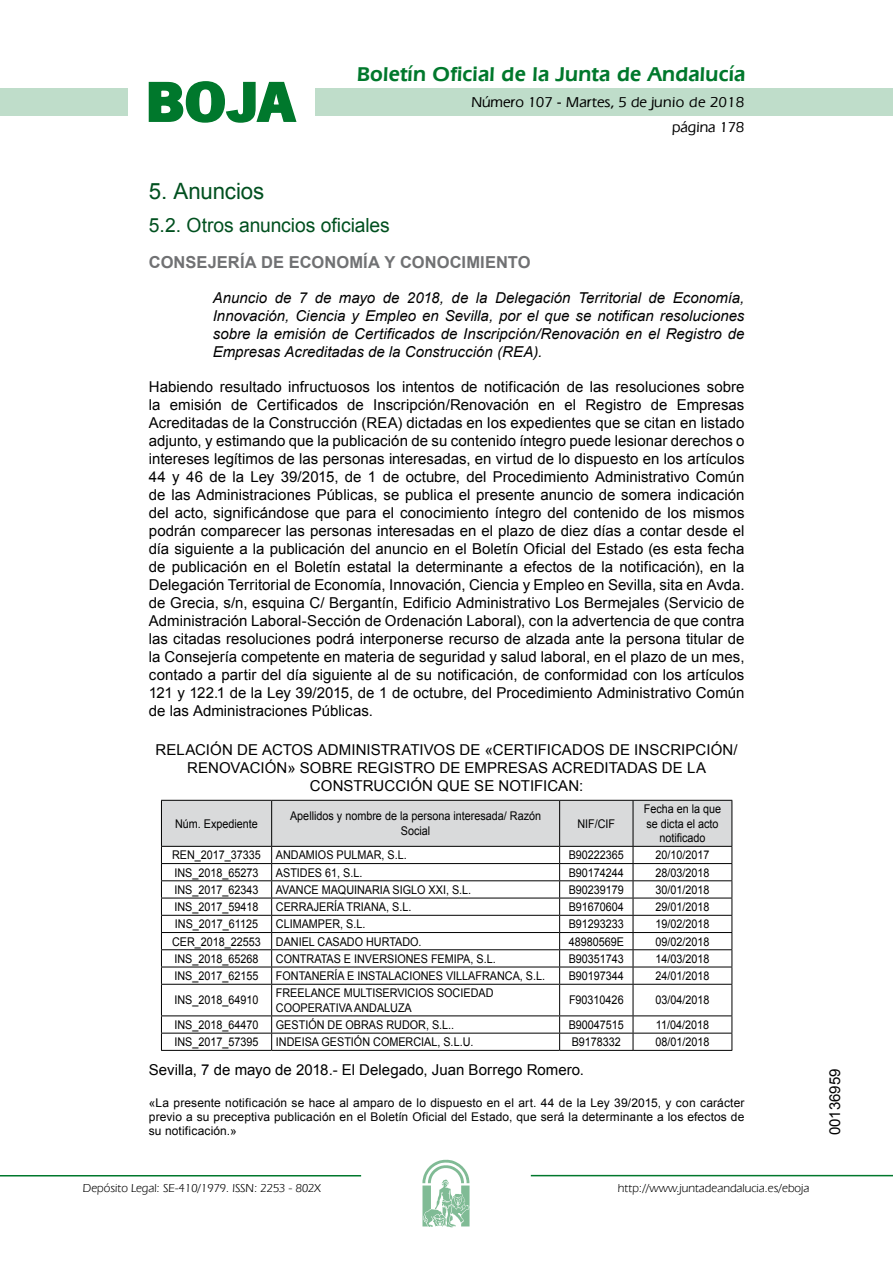
<style>
.page{position:relative;width:893px;height:1263px;background:#fff}
.page>*{position:absolute;margin:0;border:0;box-sizing:border-box;transform-origin:0 0}
.t1{font:700 57.75px "News Got T";color:#00782c;scale:1.14 1}
.t2{font:22.5px "Arial";letter-spacing:-.005em;color:#00501f}
.t3{font:600 21px "Eras IT Cby BT";letter-spacing:.01em;color:#00782c}
.t4{font:19.5px "Arial";letter-spacing:-.005em;color:#00501f}
.t5{font:700 16.5px "Arial";letter-spacing:.005em;color:#707173}
.t6{font:15px/18px "Arial";color:#000;text-align:justify}
.t7{font:italic 15px/18px "Arial";color:#000;text-align:justify}
.t8{font:500 15px/24.5px "Eras IT Cby BT";color:#000;text-align:right}
.t9{font:12px/14.4px "Arial";color:#000;text-align:center;scale:.9 1}
.t10{font:12px/14.2px "Arial";color:#000;text-align:justify}
.t11{font:12px "Eras IT Cby BT";color:#000}
</style>
<div class="page">
<div style="left:315px;top:88px;width:577px;height:28px;background:#bfddca"></div>
<div style="left:0;top:88px;width:128px;height:28px;background:#bfddca"></div>
<hr style="left:0;top:1175px;width:361px;height:2px;background:#00782c">
<svg style="left:422px;top:1159px;width:47px;height:68px"></svg>
<hr style="left:531px;top:1175px;width:361px;height:1px;background:#00782c">
<svg style="left:148px;top:81px;width:149px;height:42px"></svg>
<svg style="left:161px;top:800px;width:571px;height:184px"></svg>
<hr style="left:161px;top:984px;width:111px;height:1px;background:#000">
<hr style="left:161px;top:985px;width:1px;height:31px;background:#000">
<hr style="left:272px;top:984px;width:287px;height:1px;background:#000">
<hr style="left:271px;top:985px;width:1px;height:31px;background:#000">
<hr style="left:559px;top:984px;width:74px;height:1px;background:#000">
<hr style="left:559px;top:985px;width:1px;height:31px;background:#000">
<hr style="left:633px;top:984px;width:99px;height:1px;background:#000">
<hr style="left:632px;top:985px;width:1px;height:31px;background:#000">
<hr style="left:731px;top:985px;width:1px;height:31px;background:#000">
<hr style="left:161px;top:1016px;width:111px;height:1px;background:#000">
<hr style="left:272px;top:1016px;width:287px;height:1px;background:#000">
<hr style="left:559px;top:1016px;width:74px;height:1px;background:#000">
<hr style="left:633px;top:1016px;width:99px;height:1px;background:#000">
<hr style="left:161px;top:1033px;width:111px;height:1px;background:#000">
<svg style="left:161px;top:1016px;width:1px;height:34px"></svg>
<hr style="left:272px;top:1033px;width:287px;height:1px;background:#000">
<svg style="left:271px;top:1016px;width:1px;height:34px"></svg>
<hr style="left:559px;top:1033px;width:74px;height:1px;background:#000">
<svg style="left:559px;top:1016px;width:1px;height:34px"></svg>
<hr style="left:633px;top:1033px;width:99px;height:1px;background:#000">
<svg style="left:632px;top:1016px;width:1px;height:34px"></svg>
<svg style="left:731px;top:1016px;width:1px;height:34px"></svg>
<hr style="left:161px;top:1050px;width:111px;height:1px;background:#000">
<hr style="left:272px;top:1050px;width:287px;height:1px;background:#000">
<hr style="left:559px;top:1050px;width:74px;height:1px;background:#000">
<hr style="left:633px;top:1050px;width:99px;height:1px;background:#000">
<h1 class="t1" style="left:145px;top:68px;width:133px">BOJA</h1>
<h3 class="t3" style="left:357px;top:62px;width:390px">Boletín Oficial de la Junta de Andalucía</h3>
<p class="t8" style="left:471px;top:90px;width:274px">Número 107 - Martes, 5 de junio de 2018 página 178</p>
<h2 class="t2" style="left:149px;top:177px;width:117px">5. Anuncios</h2>
<h3 class="t4" style="left:149px;top:212px;width:242px">5.2. Otros anuncios oficiales</h3>
<p class="t5" style="left:149px;top:251px;width:383px">CONSEJERÍA DE ECONOMÍA Y CONOCIMIENTO</p>
<p class="t7" style="left:213px;top:289px;width:533px">Anuncio de 7 de mayo de 2018, de la Delegación Territorial de Economía, Innovación, Ciencia y Empleo en Sevilla, por el que se notifican resoluciones sobre la emisión de Certificados de Inscripción/Renovación en el Registro de Empresas Acreditadas de la Construcción (REA).</p>
<p class="t6" style="left:149px;top:378px;width:597px">Habiendo resultado infructuosos los intentos de notificación de las resoluciones sobre la emisión de Certificados de Inscripción/Renovación en el Registro de Empresas Acreditadas de la Construcción (REA) dictadas en los expedientes que se citan en listado adjunto, y estimando que la publicación de su contenido íntegro puede lesionar derechos o intereses legítimos de las personas interesadas, en virtud de lo dispuesto en los artículos 44 y 46 de la Ley 39/2015, de 1 de octubre, del Procedimiento Administrativo Común de las Administraciones Públicas, se publica el presente anuncio de somera indicación del acto, significándose que para el conocimiento íntegro del contenido de los mismos podrán comparecer las personas interesadas en el plazo de diez días a contar desde el día siguiente a la publicación del anuncio en el Boletín Oficial del Estado (es esta fecha de publicación en el Boletín estatal la determinante a efectos de la notificación), en la Delegación Territorial de Economía, Innovación, Ciencia y Empleo en Sevilla, sita en Avda. de Grecia, s/n, esquina C/ Bergantín, Edificio Administrativo Los Bermejales (Servicio de Administración Laboral-Sección de Ordenación Laboral), con la advertencia de que contra las citadas resoluciones podrá interponerse recurso de alzada ante la persona titular de la Consejería competente en materia de seguridad y salud laboral, en el plazo de un mes, contado a partir del día siguiente al de su notificación, de conformidad con los artículos 121 y 122.1 de la Ley 39/2015, de 1 de octubre, del Procedimiento Administrativo Común de las Administraciones Públicas.</p>
<p class="t6" style="left:155px;top:741px;width:583px;text-align:center">RELACIÓN DE ACTOS ADMINISTRATIVOS DE «CERTIFICADOS DE INSCRIPCIÓN/<br>RENOVACIÓN» SOBRE REGISTRO DE EMPRESAS ACREDITADAS DE LA<br>CONSTRUCCIÓN QUE SE NOTIFICAN:</p>
<p class="t9" style="left:175px;top:816px;width:94px">Núm. Expediente</p>
<p class="t9" style="left:290px;top:809px;width:280px">Apellidos y nombre de la persona interesada/ Razón<br>Social</p>
<p class="t9" style="left:577px;top:816px;width:43px">NIF/CIF</p>
<p class="t9" style="left:643px;top:802px;width:88px">Fecha en la que se dicta el acto notificado</p>
<p class="t9" style="left:172px;top:848px;width:262px">REN_2017_37335 ANDAMIOS PULMAR, S.L.</p>
<p class="t9" style="left:568px;top:848px;width:63px">B90222365</p>
<p class="t9" style="left:655px;top:848px;width:62px">20/10/2017</p>
<p class="t9" style="left:174px;top:865px;width:95px">INS_2018_65273</p>
<p class="t9" style="left:276px;top:865px;width:98px">ASTIDES 61, S.L.</p>
<p class="t9" style="left:568px;top:865px;width:63px">B90174244</p>
<p class="t9" style="left:655px;top:865px;width:62px">28/03/2018</p>
<p class="t9" style="left:174px;top:883px;width:95px">INS_2017_62343</p>
<p class="t9" style="left:276px;top:883px;width:218px">AVANCE MAQUINARIA SIGLO XXI, S.L.</p>
<p class="t9" style="left:568px;top:883px;width:63px">B90239179</p>
<p class="t9" style="left:655px;top:883px;width:62px">30/01/2018</p>
<p class="t9" style="left:174px;top:900px;width:95px">INS_2017_59418</p>
<p class="t9" style="left:276px;top:900px;width:152px">CERRAJERÍA TRIANA, S.L.</p>
<p class="t9" style="left:568px;top:900px;width:63px">B91670604</p>
<p class="t9" style="left:655px;top:900px;width:62px">29/01/2018</p>
<p class="t9" style="left:175px;top:917px;width:94px">INS_2017_61125</p>
<p class="t9" style="left:276px;top:917px;width:101px">CLIMAMPER, S.L.</p>
<p class="t9" style="left:568px;top:917px;width:63px">B91293233</p>
<p class="t9" style="left:655px;top:917px;width:62px">19/02/2018</p>
<p class="t9" style="left:172px;top:934px;width:279px">CER_2018_22553 DANIEL CASADO HURTADO.</p>
<p class="t9" style="left:568px;top:934px;width:63px">48980569E</p>
<p class="t9" style="left:655px;top:934px;width:62px">09/02/2018</p>
<p class="t9" style="left:174px;top:951px;width:95px">INS_2018_65268</p>
<p class="t9" style="left:276px;top:951px;width:246px">CONTRATAS E INVERSIONES FEMIPA, S.L.</p>
<p class="t9" style="left:568px;top:951px;width:63px">B90351743</p>
<p class="t9" style="left:655px;top:951px;width:62px">14/03/2018</p>
<p class="t9" style="left:174px;top:969px;width:95px">INS_2017_62155</p>
<p class="t9" style="left:276px;top:969px;width:300px">FONTANERÍA E INSTALACIONES VILLAFRANCA, S.L.</p>
<p class="t9" style="left:568px;top:969px;width:63px">B90197344</p>
<p class="t9" style="left:655px;top:969px;width:62px">24/01/2018</p>
<p class="t9" style="left:174px;top:993px;width:95px">INS_2018_64910</p>
<p class="t9" style="left:276px;top:986px;width:243px;text-align:left">FREELANCE MULTISERVICIOS SOCIEDAD<br>COOPERATIVA ANDALUZA</p>
<p class="t9" style="left:569px;top:993px;width:62px">F90310426</p>
<p class="t9" style="left:655px;top:993px;width:62px">03/04/2018</p>
<p class="t9" style="left:174px;top:1018px;width:95px">INS_2018_64470</p>
<p class="t9" style="left:276px;top:1018px;width:200px">GESTIÓN DE OBRAS RUDOR, S.L..</p>
<p class="t9" style="left:568px;top:1018px;width:63px">B90047515</p>
<p class="t9" style="left:655px;top:1018px;width:61px">11/04/2018</p>
<p class="t9" style="left:174px;top:1035px;width:95px">INS_2017_57395</p>
<p class="t9" style="left:276px;top:1035px;width:221px">INDEISA GESTIÓN COMERCIAL, S.L.U.</p>
<p class="t9" style="left:571px;top:1035px;width:56px">B9178332</p>
<p class="t9" style="left:655px;top:1035px;width:62px">08/01/2018</p>
<p class="t6" style="left:149px;top:1061px;width:436px">Sevilla, 7 de mayo de 2018.- El Delegado, Juan Borrego Romero.</p>
<p class="t10" style="left:149px;top:1096px;width:597px">«La presente notificación se hace al amparo de lo dispuesto en el art. 44 de la Ley 39/2015, y con carácter previo a su preceptiva publicación en el Boletín Oficial del Estado, que será la determinante a los efectos de su notificación.»</p>
<p class="t11" style="left:83px;top:1181px;width:239px">Depósito Legal: SE-410/1979. ISSN: 2253 - 802X</p>
<p class="t11" style="left:618px;top:1181px;width:193px">http://www.juntadeandalucia.es/eboja</p>
<p class="t6" style="left:826px;top:1135px;width:68px;rotate:-90deg">00136959</p>
</div>
